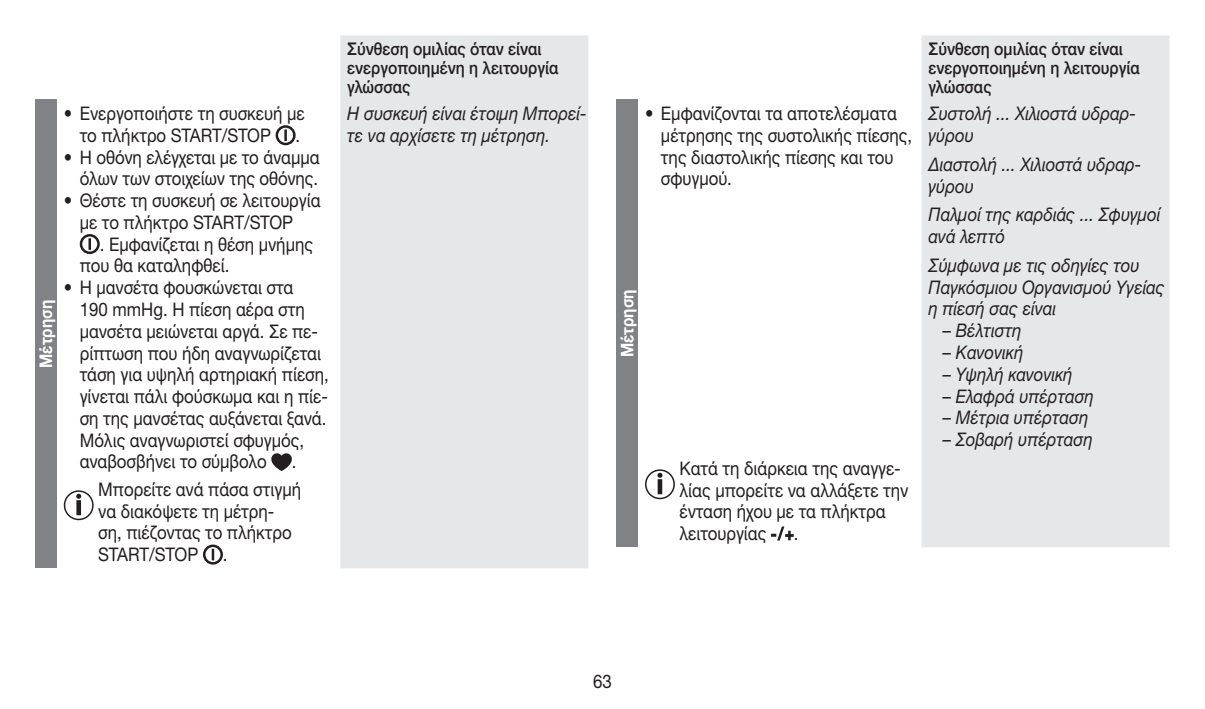
<style>
.page{position:relative;width:1205px;height:709px;background:#fff}
.page>*{position:absolute;margin:0;border:0;box-sizing:border-box;transform-origin:0 0}
.t1{font:18.75px/21.8px "Helvetica Neue LTW1 G";color:#231f20;scale:.9 1}
.t2{font:italic 18.75px/21.8px "Helvetica Neue LTW1 G";color:#231f20;scale:.9 1}
.t3{font:500 17.5px/18.8px "Helvetica Neue LTW1 G";color:#231f20;scale:.9 1}
.t4{font:700 17.5px "Helvetica Neue LTW1 G";color:#fff;scale:.9 1}
</style>
<div class="page">
<div style="left:340px;top:35px;width:248px;height:533px;background:#e6e7e9"></div>
<div style="left:35px;top:100px;width:22px;height:468px;background:#808285"></div>
<div style="left:276px;top:125px;width:20px;height:20px;border:2px solid #231f20;border-radius:50%"></div>
<svg style="left:284px;top:129px;width:3px;height:12px"></svg>
<div style="left:80px;top:234px;width:20px;height:20px;border:2px solid #231f20;border-radius:50%"></div>
<svg style="left:88px;top:238px;width:3px;height:12px"></svg>
<svg style="left:271px;top:453px;width:21px;height:18px"></svg>
<div style="left:64px;top:490px;width:30px;height:30px;border:2px solid #231f20;border-radius:50%"></div>
<div style="left:76px;top:500px;width:5px;height:15px;border:2px solid #231f20"></div>
<svg style="left:76px;top:494px;width:5px;height:5px"></svg>
<div style="left:203px;top:544px;width:20px;height:20px;border:2px solid #231f20;border-radius:50%"></div>
<svg style="left:212px;top:549px;width:2px;height:11px"></svg>
<svg style="left:921px;top:35px;width:248px;height:512px;background:#e7e8ea"></svg>
<div style="left:617px;top:100px;width:21px;height:447px;background:#808285"></div>
<div style="left:645px;top:469px;width:30px;height:30px;border:2px solid #231f20;border-radius:50%"></div>
<div style="left:658px;top:479px;width:4px;height:15px;border:2px solid #231f20"></div>
<svg style="left:657px;top:473px;width:5px;height:5px"></svg>
<svg style="left:771px;top:526px;width:22px;height:14px"></svg>
<p class="t4" style="left:35px;top:368px;width:77px;rotate:-90deg">Μέτρηση</p>
<p class="t1" style="left:80px;top:102px;width:251px;text-indent:-16px">• Ενεργοποιήστε τη συσκευή με το πλήκτρο START/STOP</p>
<p class="t1" style="left:296px;top:124px;width:7px">.</p>
<p class="t1" style="left:64px;top:146px;width:286px;text-align:right">• Η οθόνη ελέγχεται με το άναμμα όλων των στοιχείων της οθόνης.</p>
<p class="t1" style="left:80px;top:189px;width:269px;text-indent:-16px">• Θέστε τη συσκευή σε λειτουργία με το πλήκτρο START/STOP</p>
<p class="t1" style="left:80px;top:233px;width:261px;text-indent:20px">. Εμφανίζεται η θέση μνήμης που θα καταληφθεί.</p>
<p class="t1" style="left:80px;top:276px;width:278px;text-indent:-16px">• Η μανσέτα φουσκώνεται στα<br>190 mmHg. Η πίεση αέρα στη μανσέτα μειώνεται αργά. Σε πε&shy;ρίπτωση που ήδη αναγνωρίζεται τάση για υψηλή αρτηριακή πίεση, γίνεται πάλι φούσκωμα και η πίε&shy;ση της μανσέτας αυξάνεται ξανά.<br>Μόλις αναγνωριστεί σφυγμός, αναβοσβήνει το σύμβολο</p>
<p class="t1" style="left:98px;top:448px;width:227px;line-height:27.5px;text-align:right">.<br>Μπορείτε ανά πάσα στιγμή</p>
<p class="t1" style="left:98px;top:500px;width:217px">να διακόψετε τη μέτρη&shy;ση, πιέζοντας το πλήκτρο<br>START/STOP</p>
<p class="t1" style="left:223px;top:543px;width:7px">.</p>
<p class="t3" style="left:347px;top:39px;width:236px">Σύνθεση ομιλίας όταν είναι ενεργοποιημένη η λειτουργία γλώσσας</p>
<p class="t2" style="left:347px;top:102px;width:267px">Η συσκευή είναι έτοιμη Μπορεί&shy;τε να αρχίσετε τη μέτρηση.</p>
<p class="t4" style="left:616px;top:357px;width:77px;rotate:-90deg">Μέτρηση</p>
<p class="t3" style="left:928px;top:39px;width:236px">Σύνθεση ομιλίας όταν είναι ενεργοποιημένη η λειτουργία γλώσσας</p>
<p class="t1" style="left:661px;top:102px;width:281px;text-indent:-16px">• Εμφανίζονται τα αποτελέσματα μέτρησης της συστολικής πίεσης, της διαστολικής πίεσης και του σφυγμού.</p>
<p class="t2" style="left:928px;top:102px;width:232px">Συστολή ... Χιλιοστά υδραρ&shy;γύρου</p>
<p class="t2" style="left:928px;top:153px;width:238px">Διαστολή ... Χιλιοστά υδραρ&shy;γύρου</p>
<p class="t2" style="left:928px;top:204px;width:259px">Παλμοί της καρδιάς ... Σφυγμοί ανά λεπτό</p>
<p class="t2" style="left:928px;top:254px;width:264px">Σύμφωνα με τις οδηγίες του<br>Παγκόσμιου Οργανισμού Υγείας η πίεσή σας είναι</p>
<p class="t2" style="left:943px;top:319px;width:89px">– Βέλτιστη</p>
<p class="t2" style="left:943px;top:341px;width:91px">– Κανονική</p>
<p class="t2" style="left:943px;top:363px;width:146px">– Υψηλή κανονική</p>
<p class="t2" style="left:943px;top:385px;width:170px">– Ελαφρά υπέρταση</p>
<p class="t2" style="left:943px;top:406px;width:163px">– Μέτρια υπέρταση</p>
<p class="t2" style="left:943px;top:428px;width:168px">– Σοβαρή υπέρταση</p>
<p class="t1" style="left:679px;top:457px;width:256px">Κατά τη διάρκεια της αναγγε&shy;λίας μπορείτε να αλλάξετε την ένταση ήχου με τα πλήκτρα λειτουργίας</p>
<p class="t1" style="left:793px;top:522px;width:7px">.</p>
<p class="t1" style="left:593px;top:670px;width:22px">63</p>
</div>
